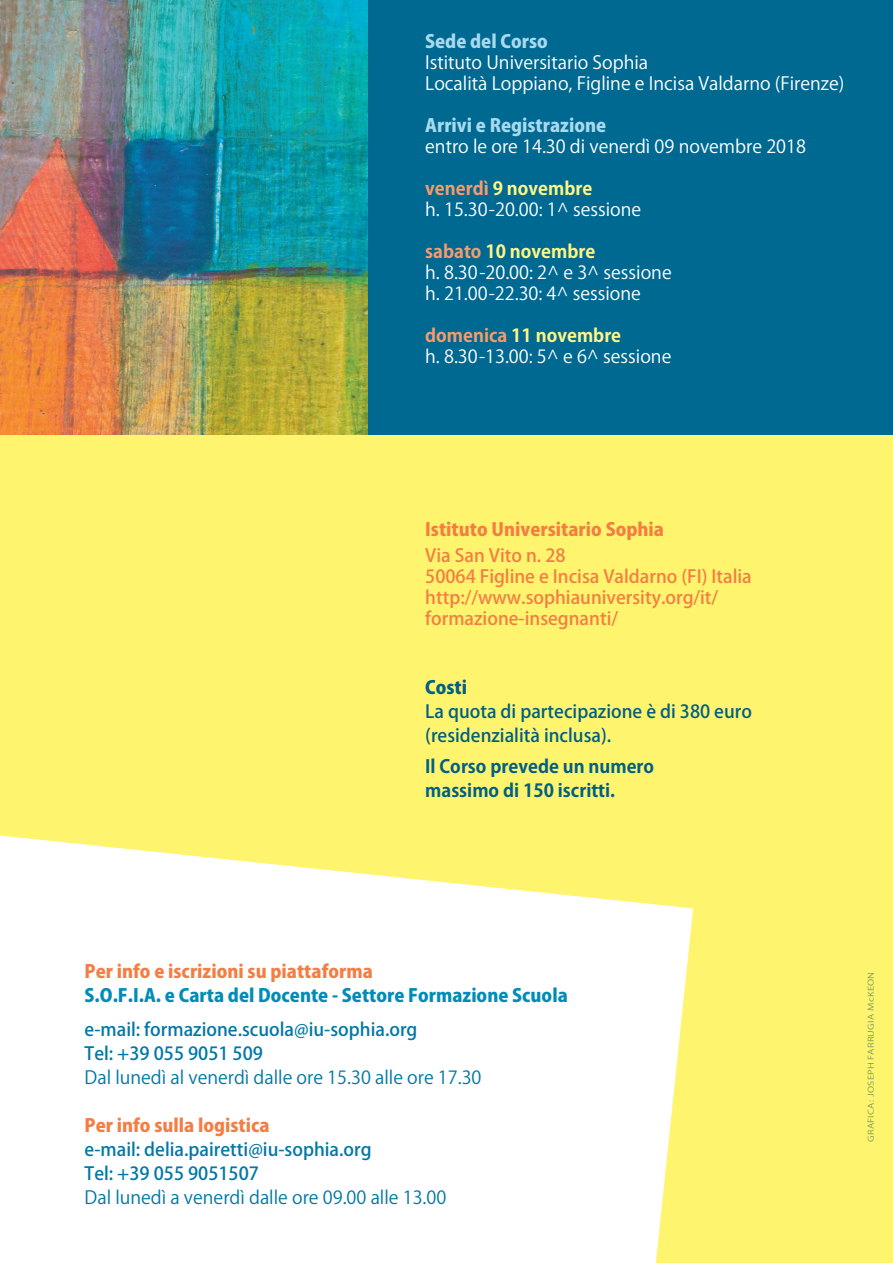
<style>
.page{position:relative;width:893px;height:1263px;background:#fff}
.page>*{position:absolute;margin:0;border:0;box-sizing:border-box;transform-origin:0 0}
.t1{font:18px/21px "Koz Go Std";color:#fff}
.t2{font:500 18px/21px "Koz Go Std";color:#f47d44}
.t3{font:500 18px/24px "Koz Go Std";color:#0078a7}
.t4{font:18px "Koz Go Std";color:#0078a7}
.t5{font:800 18px "Koz Go Std";color:#f47d44}
.t6{font:500 18px/24px "Koz Go Std";color:#005f83}
.t7{font:800 18px "Koz Go Std";color:#008cb8}
.t8{font:700 18px/24px "Koz Go Std";color:#005f83}
.t9{font:800 18px "Koz Go Std";color:#a8d9ed}
.t10{font:800 18px "Koz Go Std";color:#005f83}
.t11{font:7.8px "Koz Go Pro";letter-spacing:.03em;color:#7d9c5c;scale:1.23 1}
.s1{font-weight:700;color:#f89b6c}
.s2{font-weight:700;color:#fff685}
</style>
<div class="page">
<div style="left:0;top:262px;width:893px;height:1001px;background:#fff46d"></div>
<svg style="left:0;top:835px;width:693px;height:428px;fill:#fff"></svg>
<div style="left:159px;top:0;width:734px;height:435px;background:#006992"></div>
<img style="left:0;top:0;width:368px;height:435px">
<p class="t9" style="left:425px;top:30px;width:124px">Sede del Corso</p>
<p class="t1" style="left:425px;top:53px;width:421px">Istituto Universitario Sophia<br>Località Loppiano, Figline e Incisa Valdarno (Firenze)</p>
<p class="t9" style="left:425px;top:114px;width:182px">Arrivi e Registrazione</p>
<p class="t1" style="left:425px;top:137px;width:382px">entro le ore 14.30 di venerdì 09 novembre 2018</p>
<p class="t1" style="left:425px;top:179px;width:217px"><span class="s1">venerdì</span> <span class="s2">9 novembre<br></span>h. 15.30-20.00: 1^ sessione</p>
<p class="t1" style="left:425px;top:242px;width:248px"><span class="s1">sabato</span> <span class="s2">10 novembre<br></span>h. 8.30-20.00: 2^ e 3^ sessione h. 21.00-22.30: 4^ sessione</p>
<p class="t1" style="left:425px;top:326px;width:248px"><span class="s1">domenica</span> <span class="s2">11 novembre<br></span>h. 8.30-13.00: 5^ e 6^ sessione</p>
<p class="t5" style="left:425px;top:518px;width:240px">Istituto Universitario Sophia</p>
<p class="t2" style="left:425px;top:545px;width:328px">Via San Vito n. 28<br>50064 Figline e Incisa Valdarno (FI) Italia http://www.sophiauniversity.org/it/ formazione-insegnanti/</p>
<p class="t10" style="left:425px;top:675px;width:43px">Costi</p>
<p class="t6" style="left:425px;top:700px;width:328px">La quota di partecipazione è di 380 euro (residenzialità inclusa).</p>
<p class="t8" style="left:425px;top:756px;width:230px">Il Corso prevede un numero massimo di 150 iscritti.</p>
<p class="t5" style="left:85px;top:959px;width:290px">Per info e iscrizioni su piattaforma</p>
<p class="t7" style="left:85px;top:983px;width:485px">S.O.F.I.A. e Carta del Docente - Settore Formazione Scuola</p>
<p class="t3" style="left:85px;top:1018px;width:334px">e-mail: formazione.scuola@iu-sophia.org<br>Tel: +39 055 9051 509</p>
<p class="t4" style="left:85px;top:1066px;width:398px">Dal lunedì al venerdì dalle ore 15.30 alle ore 17.30</p>
<p class="t5" style="left:85px;top:1114px;width:186px">Per info sulla logistica</p>
<p class="t3" style="left:85px;top:1138px;width:289px">e-mail: delia.pairetti@iu-sophia.org<br>Tel: +39 055 9051507</p>
<p class="t4" style="left:85px;top:1186px;width:363px">Dal lunedì a venerdì dalle ore 09.00 alle 13.00</p>
<p class="t11" style="left:866px;top:1142px;width:140px;rotate:-90deg">GRAFICA: JOSEPH FARRUGIA McKEON</p>
</div>
